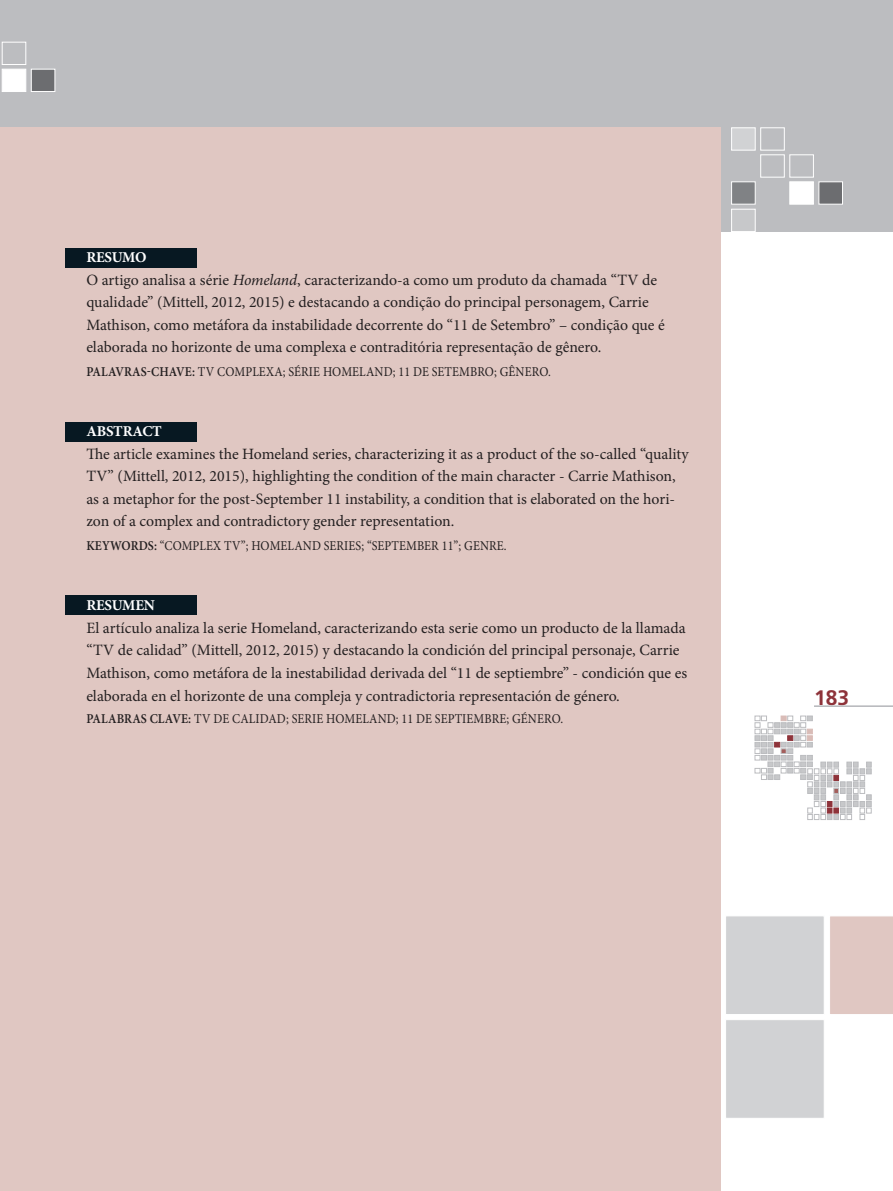
<style>
.page{position:relative;width:893px;height:1191px;background:#fff}
.page>*{position:absolute;margin:0;border:0;box-sizing:border-box;transform-origin:0 0}
.t1{font:700 21px "Frutiger";color:#8e333a}
.t2{font:15.75px/22.5px "Minion Pro";color:#231f20}
.t3{font:700 15px "Minion Pro";letter-spacing:-.015em;color:#fff}
.t4{font:13.5px "Minion Pro";letter-spacing:.01em;color:#231f20;scale:.9 1}
.s1{font-style:italic}
.s2{font-weight:600}
</style>
<div class="page">
<svg style="left:755px;top:716px;width:116px;height:103px"></svg>
<hr style="left:814px;top:706px;width:79px;height:1px;background:#b2b3b7">
<div style="left:0;top:0;width:893px;height:232px;background:#bcbdc0"></div>
<div style="left:725px;top:915px;width:100px;height:100px;background:#d1d2d4;border:1px solid #fff"></div>
<div style="left:830px;top:916px;width:63px;height:98px;background:#e0c7c2"></div>
<div style="left:731px;top:182px;width:24px;height:22px;background:#808285"></div>
<div style="left:790px;top:182px;width:24px;height:22px;background:#fff"></div>
<div style="left:819px;top:182px;width:24px;height:22px;background:#6c6d70"></div>
<div style="left:760px;top:155px;width:24px;height:22px;border:1px solid #fff"></div>
<div style="left:790px;top:155px;width:24px;height:22px;border:1px solid #fff"></div>
<div style="left:731px;top:128px;width:24px;height:22px;background:#d1d2d4;border:1px solid #fff"></div>
<div style="left:760px;top:128px;width:24px;height:22px;border:1px solid #fff"></div>
<div style="left:731px;top:209px;width:24px;height:23px;background:#c7c8ca;border:1px solid #fff"></div>
<div style="left:2px;top:69px;width:24px;height:23px;background:#fff"></div>
<div style="left:31px;top:69px;width:24px;height:23px;background:#6c6d70;border:1px solid #fff"></div>
<div style="left:2px;top:42px;width:24px;height:23px;border:1px solid #fff"></div>
<div style="left:725px;top:1019px;width:100px;height:99px;background:#d1d2d4;border:1px solid #fff"></div>
<div style="left:0;top:128px;width:721px;height:1063px;background:#e0c7c2"></div>
<div style="left:65px;top:248px;width:131px;height:20px;background:#071822"></div>
<div style="left:65px;top:422px;width:131px;height:19px;background:#071822"></div>
<div style="left:65px;top:595px;width:131px;height:20px;background:#071822"></div>
<p class="t3" style="left:86px;top:247px;width:62px">RESUMO</p>
<p class="t2" style="left:86px;top:269px;width:580px">O artigo analisa a série <span class="s1">Homeland</span>, caracterizando-a como um produto da chamada “TV de qualidade” (Mittell, 2012, 2015) e destacando a condição do principal personagem, Carrie Mathison, como metáfora da instabilidade decorrente do “11 de Setembro” – condição que é elaborada no horizonte de uma complexa e contraditória representação de gênero.</p>
<p class="t4" style="left:86px;top:363px;width:517px"><span class="s2">PALAVRAS-CHAVE:</span> TV COMPLEXA; SÉRIE HOMELAND; 11 DE SETEMBRO; GÊNERO.</p>
<p class="t3" style="left:86px;top:421px;width:77px">ABSTRACT</p>
<p class="t2" style="left:86px;top:443px;width:604px">The article examines the Homeland series, characterizing it as a product of the so-called “quality TV” (Mittell, 2012, 2015), highlighting the condition of the main character - Carrie Mathison, as a metaphor for the post-September 11 instability, a condition that is elaborated on the hori&shy;zon of a complex and contradictory gender representation.</p>
<p class="t4" style="left:86px;top:537px;width:468px"><span class="s2">KEYWORDS:</span> “COMPLEX TV”; HOMELAND SERIES; “SEPTEMBER 11”; GENRE.</p>
<p class="t3" style="left:86px;top:595px;width:70px">RESUMEN</p>
<p class="t2" style="left:86px;top:617px;width:602px">El artículo analiza la serie Homeland, caracterizando esta serie como un producto de la llamada “TV de calidad” (Mittell, 2012, 2015) y destacando la condición del principal personaje, Carrie Mathison, como metáfora de la inestabilidad derivada del “11 de septiembre” - condición que es elaborada en el horizonte de una compleja y contradictoria representación de género.</p>
<p class="t4" style="left:86px;top:709px;width:531px"><span class="s2">PALABRAS CLAVE:</span> TV DE CALIDAD; SERIE HOMELAND; 11 DE SEPTIEMBRE; GÉNERO.</p>
<h1 class="t1" style="left:814px;top:685px;width:37px">183</h1>
</div>
